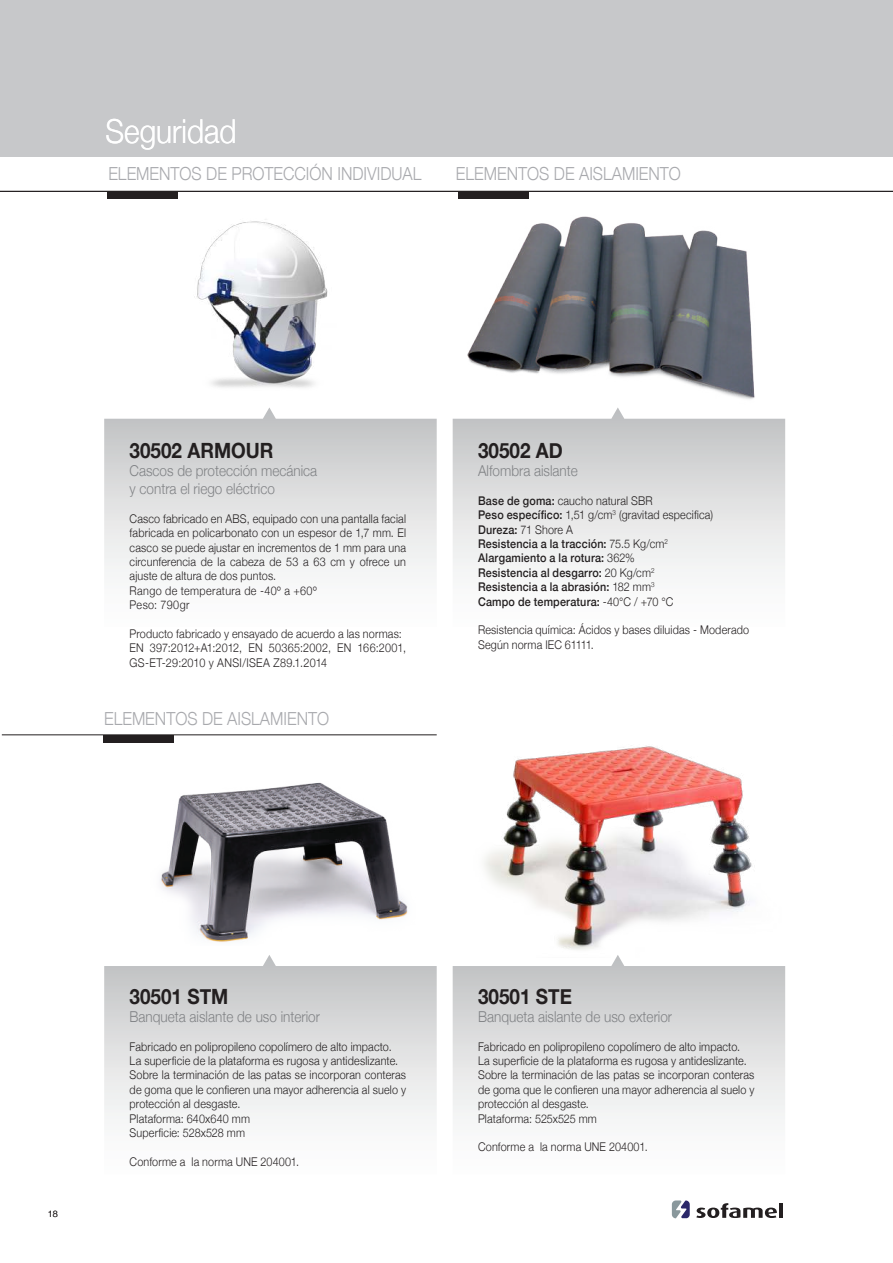
<style>
.page{position:relative;width:893px;height:1263px;background:#fff}
.page>*{position:absolute;margin:0;border:0;box-sizing:border-box;transform-origin:0 0}
.t1{font:300 33px "Helvetica Neue";color:#fff;scale:.9 1}
.t2{font:700 21px "Helvetica Neue";color:#231f20;scale:.9 1}
.t3{font:300 18px "Helvetica Neue";color:#a8a9ad;scale:.9 1}
.t4{font:300 15px/18px "Helvetica Neue";color:#808285;scale:.9 1}
.t5{font:300 12px/14.4px "Helvetica Neue";letter-spacing:.015em;color:#231f20;scale:.9 1}
.t6{font:500 12px/14.4px "Helvetica Neue";letter-spacing:.015em;color:#231f20;scale:.9 1}
.t7{font:300 9px "Helvetica Neue";color:#231f20}
.s1{font-weight:300}
</style>
<div class="page">
<svg style="left:696px;top:1203px;width:81px;height:15px"></svg>
<hr style="left:779px;top:1203px;width:4px;height:15px;background:#231f20">
<svg style="left:672px;top:1200px;width:18px;height:18px"></svg>
<div style="left:0;top:0;width:893px;height:156px;background:#c7c8ca"></div>
<hr style="left:0;top:191px;width:893px;height:1px;background:#231f20">
<div style="left:108px;top:191px;width:70px;height:7px;background:#231f20"></div>
<div style="left:459px;top:191px;width:70px;height:7px;background:#231f20"></div>
<hr style="left:2px;top:734px;width:435px;height:1px;background:#231f20">
<div style="left:104px;top:735px;width:70px;height:8px;background:#231f20"></div>
<img style="left:484px;top:746px;width:268px;height:212px">
<img style="left:467px;top:216px;width:288px;height:183px">
<img style="left:194px;top:221px;width:134px;height:167px">
<img style="left:160px;top:782px;width:248px;height:160px">
<h1 class="t1" style="left:106px;top:105px;width:147px">Seguridad</h1>
<h3 class="t3" style="left:108px;top:159px;width:349px">ELEMENTOS DE PROTECCIÓN INDIVIDUAL</h3>
<h3 class="t3" style="left:456px;top:159px;width:251px">ELEMENTOS DE AISLAMIENTO</h3>
<h2 class="t2" style="left:130px;top:434px;width:161px">30502 ARMOUR</h2>
<p class="t4" style="left:130px;top:460px;width:210px">Cascos de protección mecánica y contra el riego eléctrico</p>
<p class="t5" style="left:130px;top:510px;width:309px">Casco fabricado en ABS, equipado con una pantalla facial fabricada en policarbonato con un espesor de 1,7 mm. El casco se puede ajustar en incrementos de 1 mm para una circunferencia de la cabeza de 53 a 63 cm y ofrece un ajuste de altura de dos puntos.<br>Rango de temperatura de -40º a +60º<br>Peso: 790gr</p>
<p class="t5" style="left:130px;top:626px;width:309px">Producto fabricado y ensayado de acuerdo a las normas:<br>EN 397:2012+A1:2012, EN 50365:2002, EN 166:2001,<br>GS-ET-29:2010 y ANSI/ISEA Z89.1.2014</p>
<h3 class="t3" style="left:104px;top:704px;width:251px">ELEMENTOS DE AISLAMIENTO</h3>
<h2 class="t2" style="left:478px;top:434px;width:96px">30502 AD</h2>
<p class="t4" style="left:478px;top:460px;width:112px">Alfombra aislante</p>
<p class="t6" style="left:478px;top:492px;width:263px">Base de goma: <span class="s1">caucho natural SBR<br></span>Peso específico: <span class="s1">1,51 g/cm</span><sup>3</sup> <span class="s1">(gravitad especifica)<br></span>Dureza: <span class="s1">71 Shore A<br></span>Resistencia a la tracción: <span class="s1">75.5 Kg/cm</span><sup>2<br></sup>Alargamiento a la rotura: <span class="s1">362%<br></span>Resistencia al desgarro: <span class="s1">20 Kg/cm</span><sup>2<br></sup>Resistencia a la abrasión: <span class="s1">182 mm</span><sup>3<br></sup>Campo de temperatura: <span class="s1">-40°C / +70 °C</span></p>
<p class="t5" style="left:478px;top:622px;width:303px">Resistencia química: Ácidos y bases diluidas - Moderado<br>Según norma IEC 61111.</p>
<p class="t7" style="left:48px;top:1207px;width:12px">18</p>
<h2 class="t2" style="left:130px;top:980px;width:111px">30501 STM</h2>
<p class="t4" style="left:130px;top:1006px;width:213px">Banqueta aislante de uso interior</p>
<p class="t5" style="left:130px;top:1038px;width:309px">Fabricado en polipropileno copolímero de alto impacto.<br>La superficie de la plataforma es rugosa y antideslizante.<br>Sobre la terminación de las patas se incorporan conteras de goma que le confieren una mayor adherencia al suelo y protección al desgaste.<br>Plataforma: 640x640 mm<br>Superficie: 528x528 mm</p>
<p class="t5" style="left:130px;top:1153px;width:190px">Conforme a la norma UNE 204001.</p>
<h2 class="t2" style="left:478px;top:980px;width:106px">30501 STE</h2>
<p class="t4" style="left:478px;top:1006px;width:217px">Banqueta aislante de uso exterior</p>
<p class="t5" style="left:478px;top:1038px;width:309px">Fabricado en polipropileno copolímero de alto impacto.<br>La superficie de la plataforma es rugosa y antideslizante.<br>Sobre la terminación de las patas se incorporan conteras de goma que le confieren una mayor adherencia al suelo y protección al desgaste.<br>Plataforma: 525x525 mm</p>
<p class="t5" style="left:478px;top:1139px;width:190px">Conforme a la norma UNE 204001.</p>
</div>
